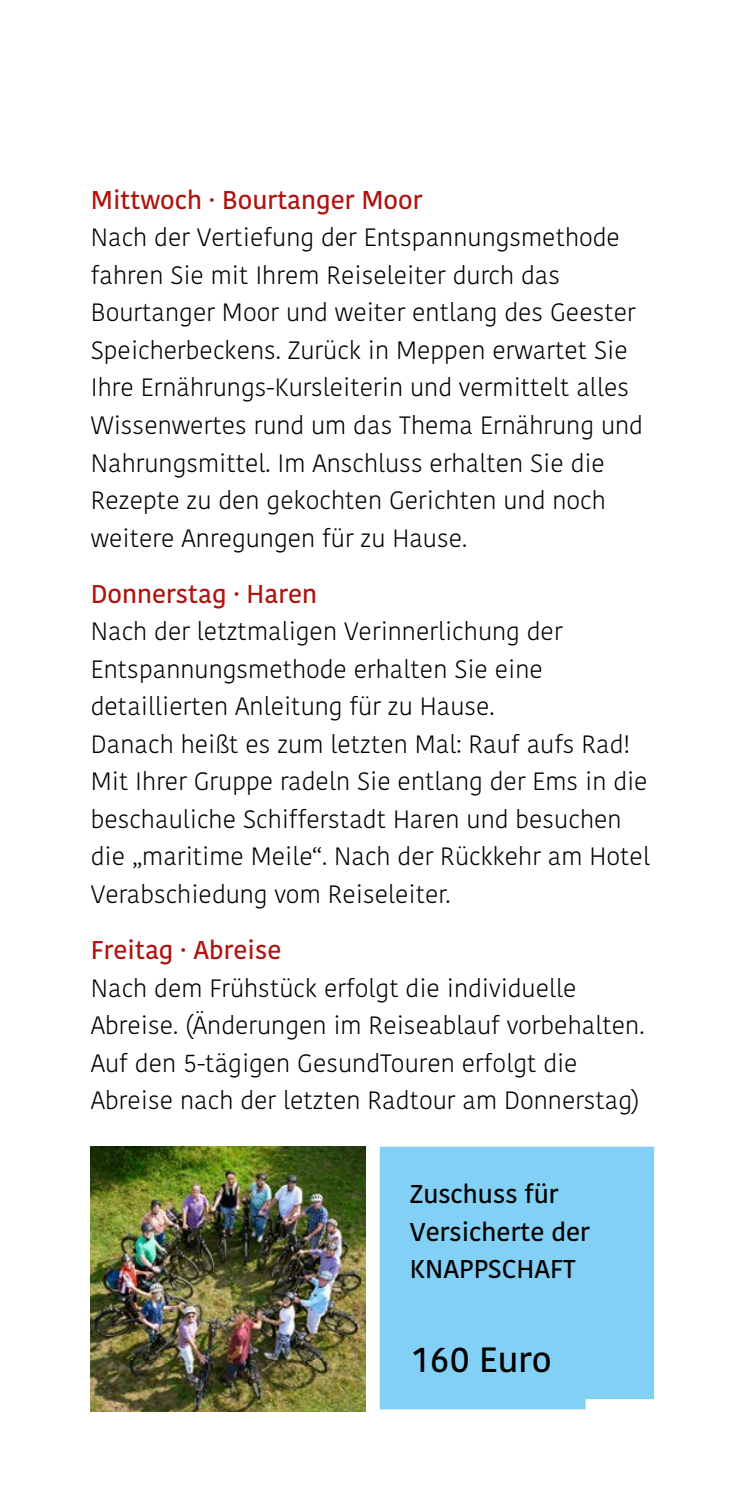
<style>
.page{position:relative;width:745px;height:1489px;background:#fff}
.page>*{position:absolute;margin:0;border:0;box-sizing:border-box;transform-origin:0 0}
._04_Fakten_Fakt_Zahl_Kohinoor_Medium_41pt{font:500 35px "Kohinoor KBS";color:#000}
._03_Texte_Subheadline_Kohinoor_Medium_10_{font:500 25.5px "Kohinoor KBS";color:#ae130f}
._04_Fakten_Fakt_Zahl_Kohinoor_Medium_41pt-2{font:500 25.5px/37.5px "Kohinoor KBS";color:#000}
._03_Texte_Fließtext_Kohinoor_Light_10pt{font:300 25px/37.5px "Kohinoor KBS";color:#000}
</style>
<div class="page">
<img style="left:91px;top:1146px;width:274px;height:264px">
<div style="left:379px;top:1146px;width:274px;height:263px;background:#82d0f5"></div>
<h2 class="_03_Texte_Subheadline_Kohinoor_Medium_10_" style="left:91px;top:184px;width:333px">Mittwoch · Bourtanger Moor</h2>
<p class="_03_Texte_Fließtext_Kohinoor_Light_10pt" style="left:91px;top:219px;width:553px">Nach der Vertiefung der Entspannungsmethode fahren Sie mit Ihrem Reiseleiter durch das Bourtanger Moor und weiter entlang des Geester Speicherbeckens. Zurück in Meppen erwartet Sie Ihre Ernährungs-Kursleiterin und vermittelt alles Wissenwertes rund um das Thema Ernährung und Nahrungsmittel. Im Anschluss erhalten Sie die Rezepte zu den gekochten Gerichten und noch weitere Anregungen für zu Hause.</p>
<h2 class="_03_Texte_Subheadline_Kohinoor_Medium_10_" style="left:91px;top:577px;width:228px">Donnerstag · Haren</h2>
<p class="_03_Texte_Fließtext_Kohinoor_Light_10pt" style="left:91px;top:613px;width:560px">Nach der letztmaligen Verinnerlichung der Entspannungsmethode erhalten Sie eine detaillierten Anleitung für zu Hause.<br>Danach heißt es zum letzten Mal: Rauf aufs Rad!<br>Mit Ihrer Gruppe radeln Sie entlang der Ems in die beschauliche Schifferstadt Haren und besuchen die „maritime Meile“. Nach der Rückkehr am Hotel Verabschiedung vom Reiseleiter.</p>
<h2 class="_03_Texte_Subheadline_Kohinoor_Medium_10_" style="left:91px;top:934px;width:192px">Freitag · Abreise</h2>
<p class="_03_Texte_Fließtext_Kohinoor_Light_10pt" style="left:91px;top:969px;width:554px">Nach dem Frühstück erfolgt die individuelle Abreise. (Änderungen im Reiseablauf vorbehalten.<br>Auf den 5-tägigen GesundTouren erfolgt die Abreise nach der letzten Radtour am Donnerstag)</p>
<p class="_04_Fakten_Fakt_Zahl_Kohinoor_Medium_41pt-2" style="left:409px;top:1176px;width:181px">Zuschuss für<br>Versicherte der<br>KNAPPSCHAFT</p>
<p class="_04_Fakten_Fakt_Zahl_Kohinoor_Medium_41pt" style="left:409px;top:1337px;width:143px">160 Euro</p>
</div>
